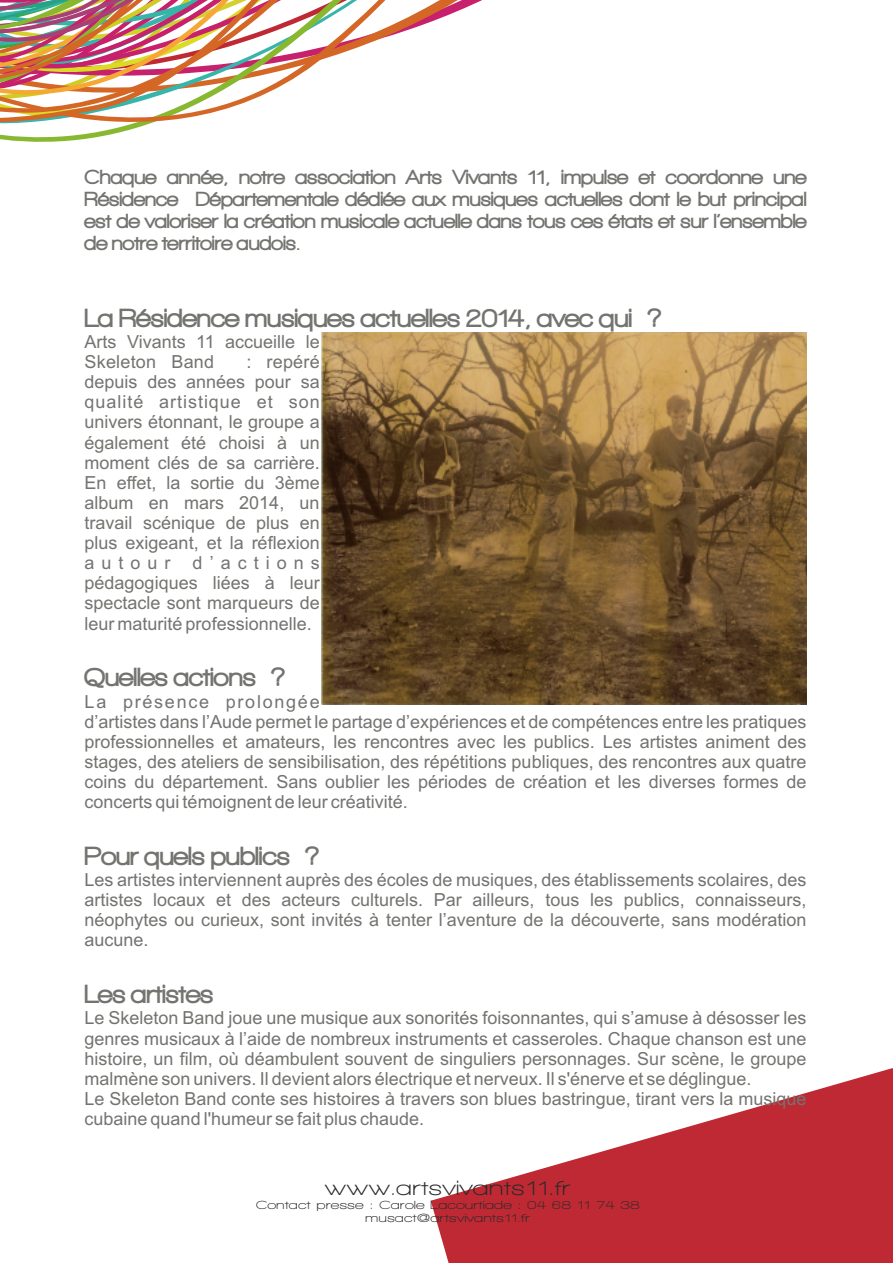
<style>
.page{position:relative;width:893px;height:1263px;background:#fff}
.page>*{position:absolute;margin:0;border:0;box-sizing:border-box;transform-origin:0 0}
.t1{font:900 27px "Walkway";color:#737370}
.t2{font:900 21px/22px "Walkway";color:#737370;text-align:justify}
.t3{font:700 21px "Walkway Expand";color:#2b2929}
.t4{font:18px/20.1px "Arial";color:#737370}
.t5{font:700 12px/12.6px "Walkway Expand";color:#2b2929;text-align:center}
</style>
<div class="page">
<svg style="left:0;top:130px;width:129px;height:12px"></svg>
<svg style="left:0;top:0;width:478px;height:127px"></svg>
<svg style="left:431px;top:1068px;width:462px;height:195px;fill:#bf2933"></svg>
<img style="left:322px;top:332px;width:485px;height:372px">
<p class="t2" style="left:85px;top:165px;width:723px">Chaque année, notre association Arts Vivants 11, impulse et coordonne une Résidence Départementale dédiée aux musiques actuelles dont le but principal est de valoriser la création musicale actuelle dans tous ces états et sur l’ensemble de notre territoire audois.</p>
<h1 class="t1" style="left:85px;top:303px;width:579px">La Résidence musiques actuelles 2014, avec qui ?</h1>
<p class="t4" style="left:85px;top:333px;width:237px">Arts Vivants 11 accueille le<br>Skeleton Band</p>
<p class="t4" style="left:85px;top:353px;width:237px;text-align:justify;text-indent:162px">: repéré depuis des années pour sa qualité artistique et son univers étonnant, le groupe a également été choisi à un moment clés de sa carrière.<br>En effet, la sortie du 3ème album en mars 2014, un travail scénique de plus en plus exigeant, et la réflexion autour d’actions pédagogiques liées à leur spectacle sont marqueurs de leur maturité professionnelle.</p>
<h1 class="t1" style="left:85px;top:663px;width:202px">Quelles actions ?</h1>
<p class="t4" style="left:85px;top:693px;width:723px">La présence prolongée<br>d’artistes dans l’Aude permet le partage d’expériences et de compétences entre les pratiques professionnelles et amateurs, les rencontres avec les publics. Les artistes animent des stages, des ateliers de sensibilisation, des répétitions publiques, des rencontres aux quatre coins du département. Sans oublier les périodes de création et les diverses formes de concerts qui témoignent de leur créativité.</p>
<h1 class="t1" style="left:85px;top:841px;width:236px">Pour quels publics ?</h1>
<p class="t4" style="left:85px;top:871px;width:723px;text-align:justify">Les artistes interviennent auprès des écoles de musiques, des établissements scolaires, des artistes locaux et des acteurs culturels. Par ailleurs, tous les publics, connaisseurs, néophytes ou curieux, sont invités à tenter l’aventure de la découverte, sans modération aucune.</p>
<h1 class="t1" style="left:85px;top:980px;width:130px">Les artistes</h1>
<p class="t4" style="left:85px;top:1010px;width:723px">Le Skeleton Band joue une musique aux sonorités foisonnantes, qui s’amuse à désosser les genres musicaux à l’aide de nombreux instruments et casseroles. Chaque chanson est une histoire, un film, où déambulent souvent de singuliers personnages. Sur scène, le groupe malmène son univers. Il devient alors électrique et nerveux. Il s'énerve et se déglingue.<br>Le Skeleton Band conte ses histoires à travers son blues bastringue, tirant vers la musique cubaine quand l'humeur se fait plus chaude.</p>
<p class="t3" style="left:325px;top:1177px;width:248px">www.artsvivants11.fr</p>
<p class="t5" style="left:256px;top:1199px;width:386px">Contact presse : Carole Lacourtiade : 04 68 11 74 38 musact@artsvivants11.fr</p>
</div>
